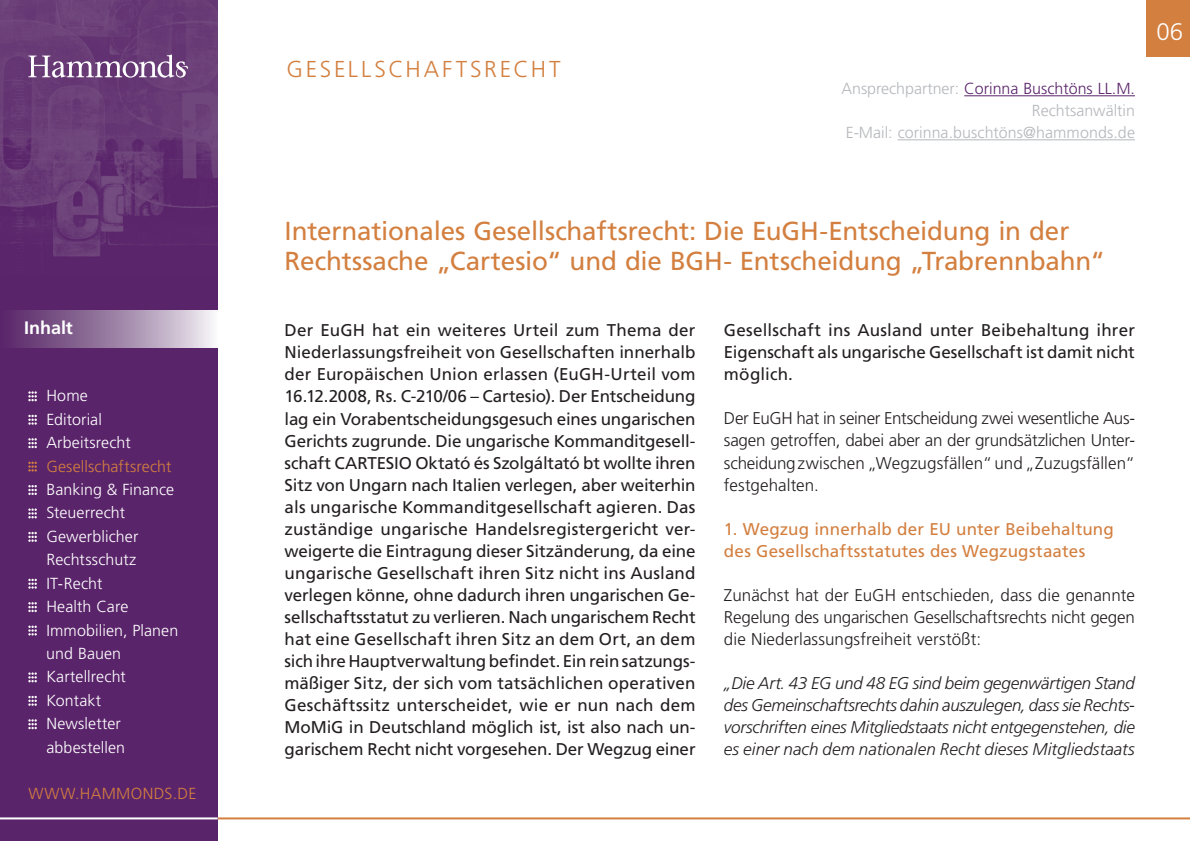
<style>
.page{position:relative;width:1190px;height:841px;background:#fff}
.page>*{position:absolute;margin:0;border:0;box-sizing:border-box;transform-origin:0 0}
.t1{font:26px/30px "Frutiger";letter-spacing:-.005em;color:#d37f3f}
.t2{font:300 24px "Frutiger";color:#fff}
.t3{font:300 23px "Frutiger";color:#d37f3f}
.t4{font:700 18px "Frutiger";letter-spacing:-.005em;color:#fff}
.t5{font:17px/22px "Frutiger";letter-spacing:-.005em;color:#231f20;text-align:justify}
.t6{font:300 17px/22px "Frutiger";letter-spacing:.005em;color:#231f20;text-align:justify}
.t7{font:italic 300 17px/22px "Frutiger";letter-spacing:.005em;color:#231f20;text-align:justify}
.t8{font:17px/22px "Frutiger";letter-spacing:.015em;color:#d37f3f}
.t9{font:300 16px/23.4px "Frutiger";letter-spacing:.005em;color:#fff}
.t10{font:300 16px/22px "Frutiger";color:#b5b7bb;text-align:right}
.t11{font:300 16px "Frutiger";letter-spacing:.015em;color:#d37f3f}
.s1{color:#5a246a}
</style>
<div class="page">
<svg style="left:0;top:309px;width:218px;height:40px;background:#9a7da4"></svg>
<hr style="left:196px;top:817px;width:994px;height:2px;background:#d37f3f">
<div style="left:0;top:349px;width:218px;height:491px;background:#5a246a"></div>
<div style="left:0;top:0;width:218px;height:309px;background:#5a246a"></div>
<hr style="left:0;top:817px;width:218px;height:2px;background:#fff">
<hr style="left:964px;top:95px;width:171px;height:1px;background:#5a246a">
<hr style="left:898px;top:139px;width:237px;height:1px;background:#b5b7bb">
<div style="left:1147px;top:0;width:43px;height:57px;background:#d37f3f"></div>
<img style="left:0;top:0;width:218px;height:257px">
<svg style="left:28px;top:54px;width:160px;height:24px;background:#8e6c99"></svg>
<svg style="left:28px;top:391px;width:9px;height:10px"></svg>
<svg style="left:28px;top:414px;width:9px;height:10px"></svg>
<svg style="left:28px;top:438px;width:9px;height:10px"></svg>
<svg style="left:28px;top:461px;width:9px;height:10px"></svg>
<svg style="left:28px;top:485px;width:9px;height:10px"></svg>
<svg style="left:28px;top:508px;width:9px;height:10px"></svg>
<svg style="left:28px;top:531px;width:9px;height:10px"></svg>
<svg style="left:28px;top:578px;width:9px;height:10px"></svg>
<svg style="left:28px;top:602px;width:9px;height:10px"></svg>
<svg style="left:28px;top:625px;width:9px;height:10px"></svg>
<svg style="left:28px;top:672px;width:9px;height:10px"></svg>
<svg style="left:28px;top:695px;width:9px;height:10px"></svg>
<svg style="left:28px;top:719px;width:9px;height:10px"></svg>
<p class="t4" style="left:24px;top:317px;width:50px">Inhalt</p>
<p class="t9" style="left:46px;top:384px;width:86px">Home<br>Editorial<br>Arbeitsrecht</p>
<p class="t11" style="left:46px;top:457px;width:127px">Gesellschaftsrecht</p>
<p class="t9" style="left:46px;top:478px;width:133px">Banking &amp; Finance<br>Steuerrecht<br>Gewerblicher<br>Rechtsschutz<br>IT-Recht<br>Health Care<br>Immobilien, Planen und Bauen<br>Kartellrecht<br>Kontakt<br>Newsletter abbestellen</p>
<p class="t11" style="left:28px;top:784px;width:170px">WWW.HAMMONDS.DE</p>
<h3 class="t3" style="left:287px;top:56px;width:36px">Gesellschaftsrecht</h3>
<p class="t10" style="left:841px;top:78px;width:295px">Ansprechpartner: <span class="s1">Corinna Buschtöns LL.M.<br></span>Rechtsanwältin<br>E-Mail: corinna.buschtöns@hammonds.de</p>
<h2 class="t2" style="left:1157px;top:18px;width:28px">06</h2>
<h1 class="t1" style="left:285px;top:216px;width:822px">Internationales Gesellschaftsrecht: Die EuGH-Entscheidung in der<br>Rechtssache „Cartesio“ und die BGH- Entscheidung „Trabrennbahn“</h1>
<p class="t5" style="left:285px;top:319px;width:413px">Der EuGH hat ein weiteres U rteil zum Thema der Niederlassungsfreiheit von Gesellschaften innerhalb der Europäischen U nion erlassen (EuGH-U rteil vom 16.12.2008, Rs. C-210/06 – Cartesio). Der Entscheidung lag ein Vorabentscheidungsgesuch eines ungarischen Gerichts zugrunde. Die ungarische Kommanditgesell&shy;schaft CARTESIO Oktató és Szolgáltató bt wollte ihren Sitz von U ngarn nach Italien verlegen, aber weiterhin als ungarische Kommanditgesellschaft agieren. Das zuständige ungarische Handelsregistergericht ver&shy;weigerte die Eintragung dieser Sitzänderung, da eine ungarische Gesellschaft ihren Sitz nicht ins Ausland verlegen könne, ohne dadurch ihren ungarischen Ge&shy;sellschaftsstatut zu verlieren. Nach ungarischem Recht hat eine Gesellschaft ihren Sitz an dem Ort, an dem sich ihre Hauptverwaltung befindet. Ein rein satzungs&shy;mäßiger Sitz, der sich vom tatsächlichen operativen Geschäftssitz unterscheidet, wie er nun nach dem MoMiG in Deutschland möglich ist, ist also nach un&shy;garischem Recht nicht vorgesehen. Der Wegzug einer</p>
<p class="t5" style="left:724px;top:319px;width:413px">Gesellschaft ins Ausland unter Beibehaltung ihrer Eigenschaft als ungarische Gesellschaft ist damit nicht möglich.</p>
<p class="t6" style="left:724px;top:407px;width:413px">Der EuGH hat in seiner Entscheidung zwei wesentliche Aus&shy;sagen getroffen, dabei aber an der grundsätzlichen Unter&shy;scheidung zwischen „Wegzugsfällen“ und „Zuzugsfällen“ festgehalten.</p>
<p class="t8" style="left:724px;top:517px;width:391px">1. Wegzug innerhalb der EU unter Beibehaltung des Gesellschaftsstatutes des Wegzugstaates</p>
<p class="t6" style="left:724px;top:583px;width:413px">Zunächst hat der EuGH entschieden, dass die genannte Regelung des ungarischen Gesellschaftsrechts nicht gegen die Niederlassungsfreiheit verstößt:</p>
<p class="t7" style="left:724px;top:671px;width:412px">„Die Art. 43 EG und 48 EG sind beim gegenwärtigen Stand des Gemeinschaftsrechts dahin auszulegen, dass sie Rechts&shy;vorschriften eines Mitgliedstaats nicht entgegenstehen, die es einer nach dem nationalen Recht dieses Mitgliedstaats</p>
</div>
